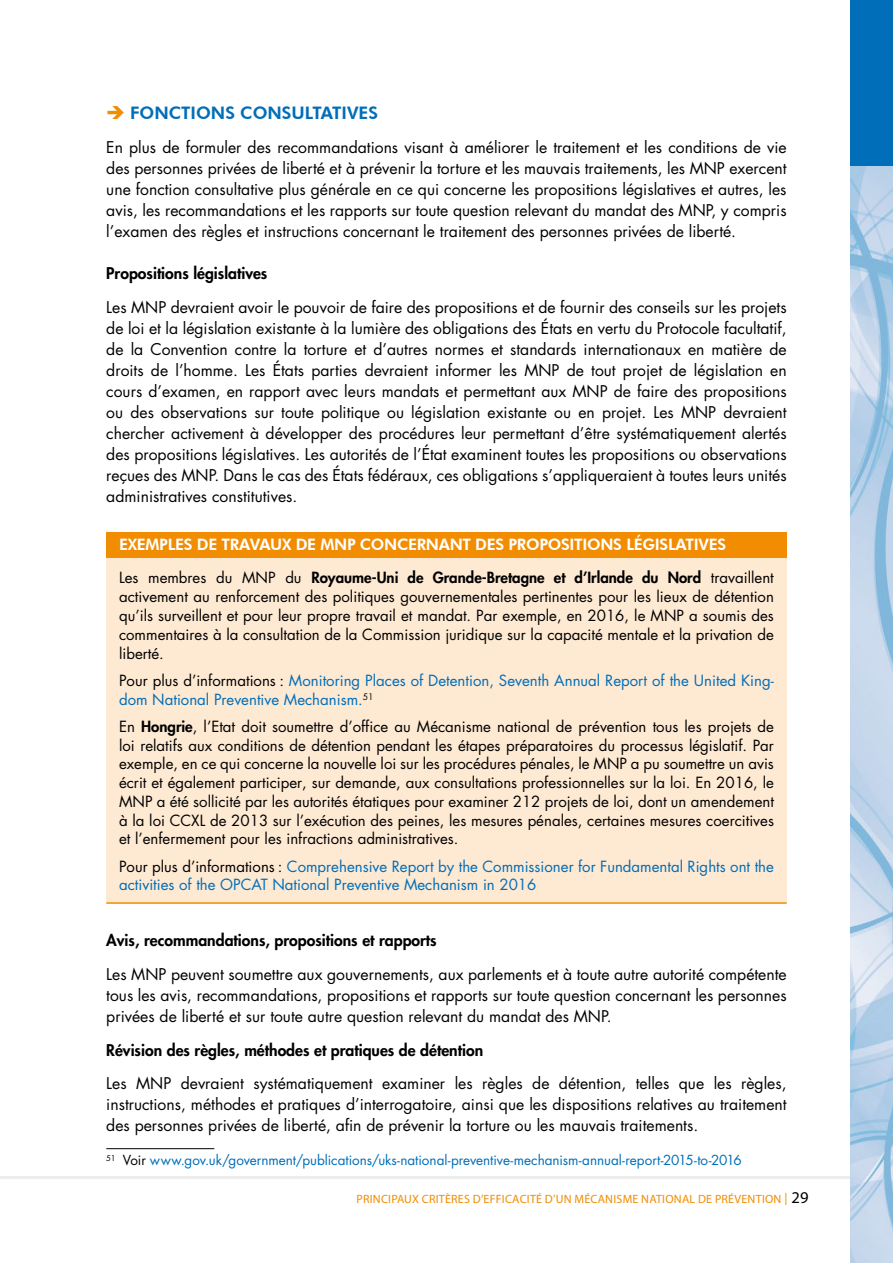
<style>
.page{position:relative;width:893px;height:1263px;background:#fff}
.page>*{position:absolute;margin:0;border:0;box-sizing:border-box;transform-origin:0 0}
.t1{font:800 17.25px "Futura BT";color:#006eb8}
.t2{font:15.75px/21px "Futura";color:#000;text-align:justify}
.t3{font:800 15.75px "Futura";color:#000}
.t4{font:800 15.75px "Futura BT";letter-spacing:-.02em;color:#fff}
.t5{font:15px/18.8px "Futura";color:#000;text-align:justify}
.t6{font:15px/18.8px "Futura";color:#006eb8}
.t7{font:13.5px "Futura";letter-spacing:-.005em;color:#006eb8}
.t8{font:12px "Myriad Pro";letter-spacing:.02em;color:#f28c00}
.s1{font-weight:800}
.s2{color:#000}
.s3{font-weight:300;font-size:18px}
.s4{font-size:16.5px;color:#000}
</style>
<div class="page">
<hr style="left:0;top:1176px;width:893px;height:3px;background:#ededed">
<img style="left:850px;top:166px;width:43px;height:1097px">
<div style="left:850px;top:0;width:43px;height:166px;background:#006eb8"></div>
<div style="left:106px;top:532px;width:681px;height:27px;background:#f28c00"></div>
<div style="left:106px;top:559px;width:681px;height:344px;background:#fee9d3"></div>
<hr style="left:106px;top:902px;width:681px;height:2px;background:#f28c00">
<hr style="left:106px;top:1148px;width:108px;height:1px;background:#000">
<p class="t1" style="left:130px;top:103px;width:249px">FONCTIONS CONSULTATIVES</p>
<p class="t2" style="left:106px;top:137px;width:682px">En plus de formuler des recommandations visant à améliorer le traitement et les conditions de vie des personnes privées de liberté et à prévenir la torture et les mauvais traitements, les MNP exercent une fonction consultative plus générale en ce qui concerne les propositions législatives et autres, les avis, les recommandations et les rapports sur toute question relevant du mandat des MNP, y compris l’examen des règles et instructions concernant le traitement des personnes privées de liberté.</p>
<p class="t3" style="left:106px;top:264px;width:163px">Propositions législatives</p>
<p class="t2" style="left:106px;top:297px;width:682px">Les MNP devraient avoir le pouvoir de faire des propositions et de fournir des conseils sur les projets de loi et la législation existante à la lumière des obligations des États en vertu du Protocole facultatif, de la Convention contre la torture et d’autres normes et standards internationaux en matière de droits de l’homme. Les États parties devraient informer les MNP de tout projet de législation en cours d’examen, en rapport avec leurs mandats et permettant aux MNP de faire des propositions ou des observations sur toute politique ou législation existante ou en projet. Les MNP devraient chercher activement à développer des procédures leur permettant d’être systématiquement alertés des propositions législatives. Les autorités de l’État examinent toutes les propositions ou observations reçues des MNP. Dans le cas des États fédéraux, ces obligations s’appliqueraient à toutes leurs unités administratives constitutives.</p>
<p class="t4" style="left:119px;top:535px;width:609px">EXEMPLES DE TRAVAUX DE MNP CONCERNANT DES PROPOSITIONS LÉGISLATIVES</p>
<p class="t5" style="left:119px;top:569px;width:656px">Les membres du MNP du <span class="s1">Royaume-Uni de Grande-Bretagne et d’Irlande du Nord</span> travaillent activement au renforcement des politiques gouvernementales pertinentes pour les lieux de détention qu’ils surveillent et pour leur propre travail et mandat. Par exemple, en 2016, le MNP a soumis des commentaires à la consultation de la Commission juridique sur la capacité mentale et la privation de liberté.</p>
<p class="t6" style="left:119px;top:671px;width:656px"><span class="s2">Pour plus d’informations :</span> Monitoring Places of Detention, Seventh Annual Report of the United King&shy;dom National Preventive Mechanism.<sup>51</sup></p>
<p class="t5" style="left:119px;top:717px;width:656px">En <span class="s1">Hongrie</span>, l’Etat doit soumettre d’office au Mécanisme national de prévention tous les projets de loi relatifs aux conditions de détention pendant les étapes préparatoires du processus législatif. Par exemple, en ce qui concerne la nouvelle loi sur les procédures pénales, le MNP a pu soumettre un avis écrit et également participer, sur demande, aux consultations professionnelles sur la loi. En 2016, le MNP a été sollicité par les autorités étatiques pour examiner 212 projets de loi, dont un amendement à la loi CCXL de 2013 sur l’exécution des peines, les mesures pénales, certaines mesures coercitives et l’enfermement pour les infractions administratives.</p>
<p class="t6" style="left:119px;top:857px;width:656px"><span class="s2">Pour plus d’informations :</span> Comprehensive Report by the Commissioner for Fundamental Rights ont the activities of the OPCAT National Preventive Mechanism in 2016</p>
<p class="t3" style="left:106px;top:930px;width:332px">Avis, recommandations, propositions et rapports</p>
<p class="t2" style="left:106px;top:964px;width:682px">Les MNP peuvent soumettre aux gouvernements, aux parlements et à toute autre autorité compétente tous les avis, recommandations, propositions et rapports sur toute question concernant les personnes privées de liberté et sur toute autre question relevant du mandat des MNP.</p>
<p class="t3" style="left:106px;top:1040px;width:378px">Révision des règles, méthodes et pratiques de détention</p>
<p class="t2" style="left:106px;top:1073px;width:682px">Les MNP devraient systématiquement examiner les règles de détention, telles que les règles, instructions, méthodes et pratiques d’interrogatoire, ainsi que les dispositions relatives au traitement des personnes privées de liberté, afin de prévenir la torture ou les mauvais traitements.</p>
<p class="t7" style="left:106px;top:1151px;width:637px"><sup>51</sup> <span class="s2">Voir</span> www.gov.uk/government/publications/uks-national-preventive-mechanism-annual-report-2015-to-2016</p>
<p class="t8" style="left:357px;top:1191px;width:453px">PRINCIPAUX CRITÈRES D’EFFICACITÉ D’UN MÉCANISME NATIONAL DE PRÉVENTION <span class="s3">I</span> <span class="s4">29</span></p>
</div>
